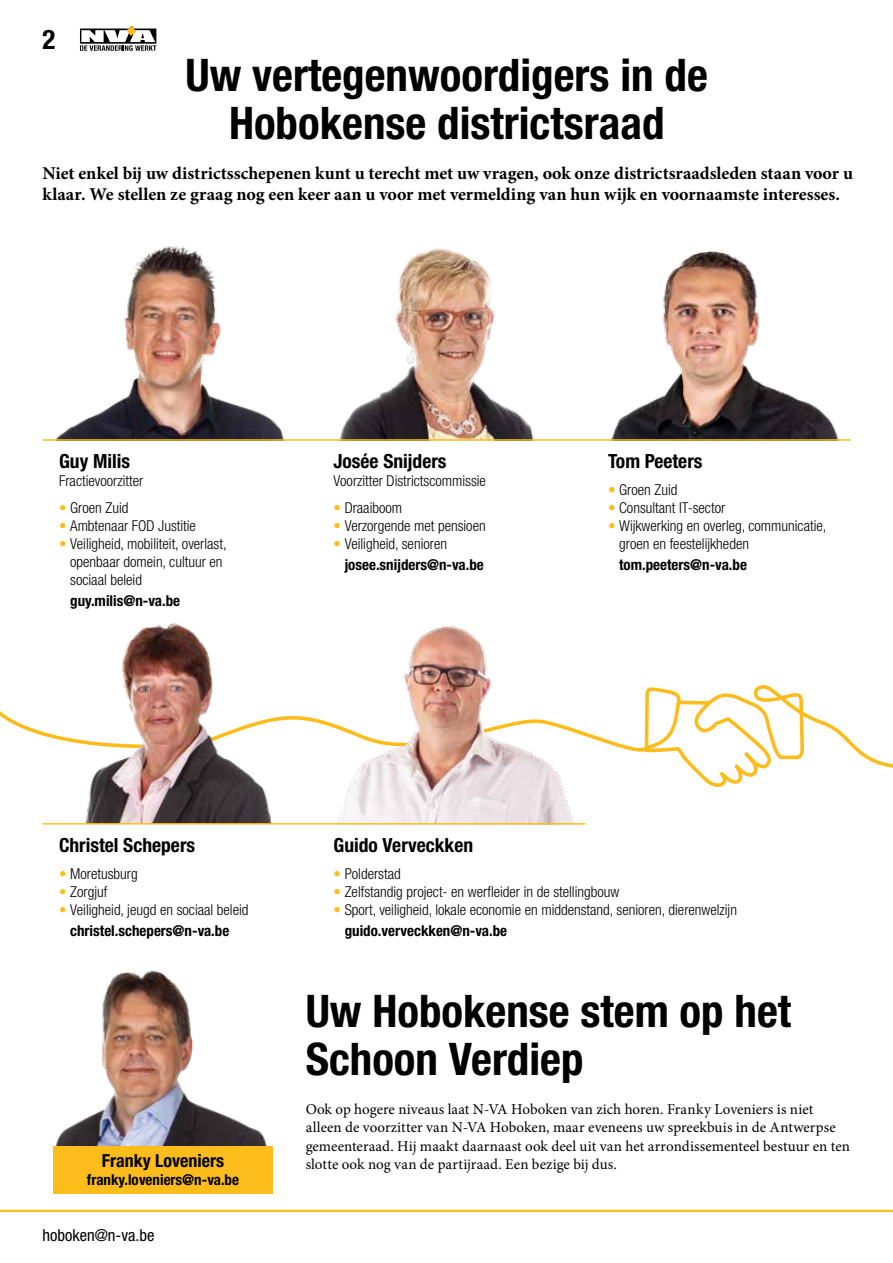
<style>
.page{position:relative;width:893px;height:1263px;background:#fff}
.page>*{position:absolute;margin:0;border:0;box-sizing:border-box;transform-origin:0 0}
.t1{font:700 condensed 45px/48px "Helvetica Neue LT Std";color:#000;text-align:center}
.t2{font:700 condensed 27px "Helvetica Neue LT Std";color:#000}
.t3{font:700 condensed 19.5px "Helvetica Neue LT Std";color:#000}
.t4{font:700 18px/21px "Minion Pro";color:#000}
.t5{font:700 condensed 18px "Helvetica Neue LT Std";color:#000}
.t6{font:condensed 16.5px "Helvetica Neue LT Std";color:#000}
.t7{font:300 condensed 15px/18px "Helvetica Neue LT Std";color:#000}
.t8{font:15px/18px "Minion Pro";color:#000}
.t9{font:700 condensed 15px/21px "Helvetica Neue LT Std";color:#000}
.s1{font-weight:700;color:#fcbd1c}
.s2{color:#fcbd1c}
.s3{font-weight:300}
.s4{font-weight:700}
</style>
<div class="page">
<svg style="left:0;top:685px;width:893px;height:102px"></svg>
<svg style="left:80px;top:26px;width:76px;height:25px"></svg>
<hr style="left:0;top:1210px;width:893px;height:2px;background:#fcbd1c">
<img style="left:55px;top:970px;width:212px;height:176px">
<div style="left:53px;top:1146px;width:220px;height:48px;background:#fcbd1c"></div>
<img style="left:42px;top:246px;width:242px;height:194px">
<img style="left:340px;top:248px;width:194px;height:191px">
<img style="left:611px;top:250px;width:240px;height:190px">
<hr style="left:43px;top:439px;width:807px;height:2px;background:#fcbd1c">
<img style="left:32px;top:623px;width:274px;height:200px">
<img style="left:306px;top:626px;width:279px;height:197px">
<hr style="left:43px;top:823px;width:542px;height:1px;background:#fcbd1c">
<h2 class="t2" style="left:43px;top:23px;width:14px">2</h2>
<h1 class="t1" style="left:186px;top:51px;width:524px">Uw vertegenwoordigers in de<br>Hobokense districtsraad</h1>
<p class="t4" style="left:43px;top:162px;width:812px">Niet enkel bij uw districtsschepenen kunt u terecht met uw vragen, ook onze districtsraadsleden staan voor u klaar. We stellen ze graag nog een keer aan u voor met vermelding van hun wijk en voornaamste interesses.</p>
<h3 class="t3" style="left:59px;top:449px;width:73px">Guy Milis</h3>
<p class="t7" style="left:59px;top:472px;width:86px">Fractievoorzitter</p>
<p class="t7" style="left:59px;top:498px;width:71px"><span class="s1">•</span> Groen Zuid</p>
<p class="t7" style="left:59px;top:516px;width:138px"><span class="s1">•</span> Ambtenaar FOD Justitie</p>
<p class="t7" style="left:70px;top:534px;width:158px;text-indent:-11px"><span class="s1">•</span> Veiligheid, mobiliteit, overlast, openbaar domein, cultuur en sociaal beleid</p>
<p class="t9" style="left:70px;top:590px;width:111px">guy.milis@n-va.be</p>
<h3 class="t3" style="left:334px;top:449px;width:114px">Josée Snijders</h3>
<p class="t7" style="left:334px;top:472px;width:154px">Voorzitter Districtscommissie</p>
<p class="t7" style="left:334px;top:498px;width:70px"><span class="s1">•</span> Draaiboom</p>
<p class="t7" style="left:334px;top:516px;width:154px"><span class="s1">•</span> Verzorgende met pensioen</p>
<p class="t9" style="left:345px;top:533px;width:141px;text-indent:-11px"><span class="s2">•</span> <span class="s3">Veiligheid, senioren </span>josee.snijders@n-va.be</p>
<h3 class="t3" style="left:608px;top:449px;width:96px">Tom Peeters</h3>
<p class="t7" style="left:608px;top:480px;width:71px"><span class="s1">•</span> Groen Zuid</p>
<p class="t7" style="left:608px;top:498px;width:119px"><span class="s1">•</span> Consultant IT-sector</p>
<p class="t7" style="left:619px;top:516px;width:209px;text-indent:-11px"><span class="s1">•</span> Wijkwerking en overleg, communicatie, groen en feestelijkheden</p>
<p class="t9" style="left:619px;top:554px;width:129px">tom.peeters@n-va.be</p>
<h3 class="t3" style="left:59px;top:833px;width:138px">Christel Schepers</h3>
<p class="t7" style="left:59px;top:864px;width:80px"><span class="s1">•</span> Moretusburg</p>
<p class="t7" style="left:59px;top:882px;width:50px"><span class="s1">•</span> Zorgjuf</p>
<p class="t7" style="left:59px;top:899px;width:191px;line-height:21px;text-align:center"><span class="s1">•</span> Veiligheid, jeugd en sociaal beleid <span class="s4">christel.schepers@n-va.be</span></p>
<h3 class="t3" style="left:334px;top:833px;width:141px">Guido Verveckken</h3>
<p class="t7" style="left:334px;top:864px;width:69px"><span class="s1">•</span> Polderstad</p>
<p class="t7" style="left:334px;top:882px;width:287px"><span class="s1">•</span> Zelfstandig project- en werfleider in de stellingbouw</p>
<p class="t7" style="left:345px;top:899px;width:394px;line-height:21px;text-indent:-11px"><span class="s1">•</span> Sport, veiligheid, lokale economie en middenstand, senioren, dierenwelzijn <span class="s4">guido.verveckken@n-va.be</span></p>
<h1 class="t1" style="left:306px;top:987px;width:487px;text-align:left">Uw Hobokense stem op het<br>Schoon Verdiep</h1>
<p class="t8" style="left:306px;top:1101px;width:546px">Ook op hogere niveaus laat N-VA Hoboken van zich horen. Franky Loveniers is niet alleen de voorzitter van N-VA Hoboken, maar eveneens uw spreekbuis in de Antwerpse gemeenteraad. Hij maakt daarnaast ook deel uit van het arrondissementeel bestuur en ten</p>
<p class="t5" style="left:102px;top:1150px;width:124px">Franky Loveniers</p>
<p class="t8" style="left:306px;top:1155px;width:313px">slotte ook nog van de partijraad. Een bezige bij dus.</p>
<p class="t9" style="left:87px;top:1169px;width:154px">franky.loveniers@n-va.be</p>
<p class="t6" style="left:43px;top:1225px;width:113px">hoboken@n-va.be</p>
</div>
